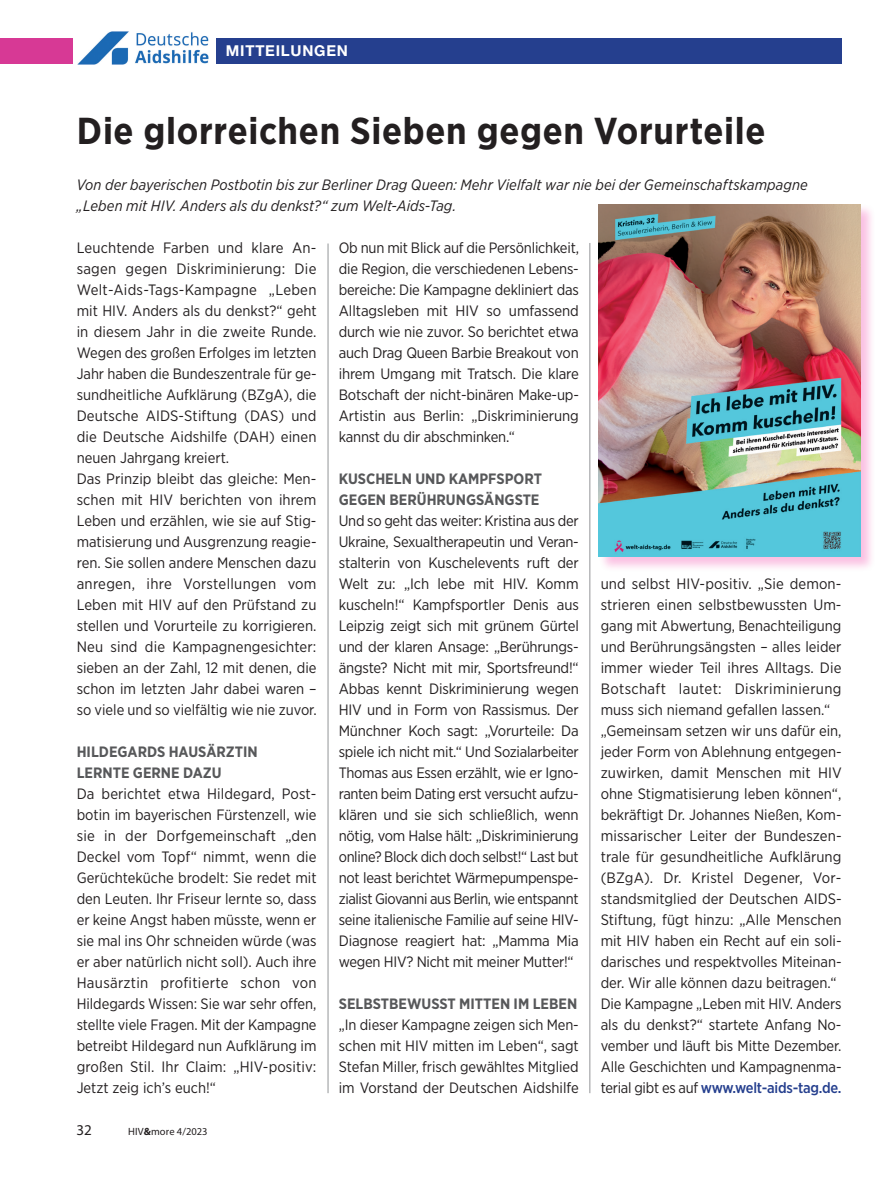
<style>
.page{position:relative;width:893px;height:1191px;background:#fff}
.page>*{position:absolute;margin:0;border:0;box-sizing:border-box;transform-origin:0 0}
.Überschrift_1{font:700 37.5px "Gotham Narrow";letter-spacing:.015em;color:#231f20}
.Fliesstext{font:15px/21px "Gotham Narrow";letter-spacing:-.005em;color:#231f20;text-align:justify}
.Vorspann_Artikel{font:italic 15px/21px "Gotham Narrow";letter-spacing:.005em;color:#231f20}
.Fliesstext-2{font:700 15px/21px "Gotham Narrow";color:#57585a}
.Rubriken{font:700 15px "Helvetica Neue";letter-spacing:.05em;color:#fff}
.t1{font:15px "Myriad Pro";color:#231f20}
.t2{font:10.5px "Myriad Pro";letter-spacing:.01em;color:#231f20}
.s1{font-weight:700}
.s2{font-weight:500;color:#253f8e}
</style>
<div class="page">
<div style="left:0;top:39px;width:72px;height:25px;background:#d73995"></div>
<div style="left:217px;top:39px;width:625px;height:25px;background:#253f8e"></div>
<img style="left:78px;top:32px;width:130px;height:33px">
<hr style="left:328px;top:243px;width:1px;height:850px;background:#939598">
<hr style="left:589px;top:243px;width:1px;height:850px;background:#939598">
<div style="left:598px;top:203px;width:278px;height:370px;background:#ed028c;opacity:.25"></div>
<img style="left:599px;top:204px;width:261px;height:353px">
<p class="Rubriken" style="left:226px;top:42px;width:124px">MITTEILUNGEN</p>
<p class="Überschrift_1" style="left:77px;top:107px;width:690px">Die glorreichen Sieben gegen Vorurteile</p>
<p class="Vorspann_Artikel" style="left:77px;top:174px;width:733px">Von der bayerischen Postbotin bis zur Berliner Drag Queen: Mehr Vielfalt war nie bei der Gemeinschaftskampagne „Leben mit HIV. Anders als du denkst?“ zum Welt-Aids-Tag.</p>
<p class="Fliesstext" style="left:77px;top:237px;width:241px">Leuchtende Farben und klare An&shy;sagen gegen Diskriminierung: Die Welt-Aids-Tags-Kampagne „Leben mit HIV. Anders als du denkst?“ geht in diesem Jahr in die zweite Runde.<br>Wegen des großen Erfolges im letzten Jahr haben die Bundeszentrale für ge&shy;sundheitliche Aufklärung (BZgA), die Deutsche AIDS-Stiftung (DAS) und die Deutsche Aidshilfe (DAH) einen neuen Jahrgang kreiert.</p>
<p class="Fliesstext" style="left:77px;top:468px;width:241px">Das Prinzip bleibt das gleiche: Men&shy;schen mit HIV berichten von ihrem Leben und erzählen, wie sie auf Stig&shy;matisierung und Ausgrenzung reagie&shy;ren. Sie sollen andere Menschen dazu anregen, ihre Vorstellungen vom Leben mit HIV auf den Prüfstand zu stellen und Vorurteile zu korrigieren.<br>Neu sind die Kampagnengesichter: sieben an der Zahl, 12 mit denen, die schon im letzten Jahr dabei waren – so viele und so vielfältig wie nie zuvor.</p>
<p class="Fliesstext-2" style="left:77px;top:741px;width:183px">HILDEGARDS HAUSÄRZTIN<br>LERNTE GERNE DAZU</p>
<p class="Fliesstext" style="left:77px;top:783px;width:241px">Da berichtet etwa Hildegard, Post&shy;botin im bayerischen Fürstenzell, wie sie in der Dorfgemeinschaft „den Deckel vom Topf“ nimmt, wenn die Gerüchteküche brodelt: Sie redet mit den Leuten. Ihr Friseur lernte so, dass er keine Angst haben müsste, wenn er sie mal ins Ohr schneiden würde (was er aber natürlich nicht soll). Auch ihre Hausärztin profitierte schon von Hildegards Wissen: Sie war sehr offen, stellte viele Fragen. Mit der Kampagne betreibt Hildegard nun Aufklärung im großen Stil. Ihr Claim: „HIV-positiv:<br>Jetzt zeig ich’s euch!“</p>
<p class="t1" style="left:77px;top:1120px;width:17px">32</p>
<p class="t2" style="left:128px;top:1125px;width:81px">HIV<span class="s1">&amp;</span>more 4/2023</p>
<p class="Fliesstext" style="left:339px;top:237px;width:242px">Ob nun mit Blick auf die Persönlichkeit, die Region, die verschiedenen Lebens&shy;bereiche: Die Kampagne dekliniert das Alltagsleben mit HIV so umfassend durch wie nie zuvor. So berichtet etwa auch Drag Queen Barbie Breakout von ihrem Umgang mit Tratsch. Die klare Botschaft der nicht-binären Make-up-Artistin aus Berlin: „Diskriminierung kannst du dir abschminken.“</p>
<p class="Fliesstext-2" style="left:339px;top:468px;width:205px">KUSCHELN UND KAMPFSPORT<br>GEGEN BERÜHRUNGSÄNGSTE</p>
<p class="Fliesstext" style="left:339px;top:510px;width:242px">Und so geht das weiter: Kristina aus der Ukraine, Sexualtherapeutin und Veran&shy;stalterin von Kuschelevents ruft der Welt zu: „Ich lebe mit HIV. Komm kuscheln!“ Kampfsportler Denis aus Leipzig zeigt sich mit grünem Gürtel und der klaren Ansage: „Berührungs&shy;ängste? Nicht mit mir, Sportsfreund!“ Abbas kennt Diskriminierung wegen HIV und in Form von Rassismus. Der Münchner Koch sagt: „Vorurteile: Da spiele ich nicht mit.“ Und Sozialarbeiter Thomas aus Essen erzählt, wie er Igno&shy;ranten beim Dating erst versucht aufzu&shy;klären und sie sich schließlich, wenn nötig, vom Halse hält: „Diskriminierung online? Block dich doch selbst!“ Last but not least berichtet Wärmepumpenspe&shy;zialist Giovanni aus Berlin, wie entspannt seine italienische Familie auf seine HIV-Diagnose reagiert hat: „Mamma Mia wegen HIV? Nicht mit meiner Mutter!“</p>
<p class="Fliesstext-2" style="left:339px;top:993px;width:240px">SELBSTBEWUSST MITTEN IM LEBEN</p>
<p class="Fliesstext" style="left:339px;top:1014px;width:242px">„In dieser Kampagne zeigen sich Men&shy;schen mit HIV mitten im Leben“, sagt Stefan Miller, frisch gewähltes Mitglied im Vorstand der Deutschen Aidshilfe</p>
<p class="Fliesstext" style="left:601px;top:573px;width:242px">und selbst HIV-positiv. „Sie demon&shy;strieren einen selbstbewussten Um&shy;gang mit Abwertung, Benachteiligung und Berührungsängsten – alles leider immer wieder Teil ihres Alltags. Die Botschaft lautet: Diskriminierung muss sich niemand gefallen lassen.“</p>
<p class="Fliesstext" style="left:601px;top:720px;width:243px">„Gemeinsam setzen wir uns dafür ein, jeder Form von Ablehnung entgegen&shy;zuwirken, damit Menschen mit HIV ohne Stigmatisierung leben können“, bekräftigt Dr. Johannes Nießen, Kom&shy;missarischer Leiter der Bundeszen&shy;trale für gesundheitliche Aufklärung (BZgA). Dr. Kristel Degener, Vor&shy;standsmitglied der Deutschen AIDS-Stiftung, fügt hinzu: „Alle Menschen mit HIV haben ein Recht auf ein soli&shy;darisches und respektvolles Miteinan&shy;der. Wir alle können dazu beitragen.“</p>
<p class="Fliesstext" style="left:601px;top:993px;width:242px">Die Kampagne „Leben mit HIV. Anders als du denkst?“ startete Anfang No&shy;vember und läuft bis Mitte Dezember.<br>Alle Geschichten und Kampagnenma&shy;terial gibt es auf <span class="s2">www.welt-aids-tag.de.</span></p>
</div>
